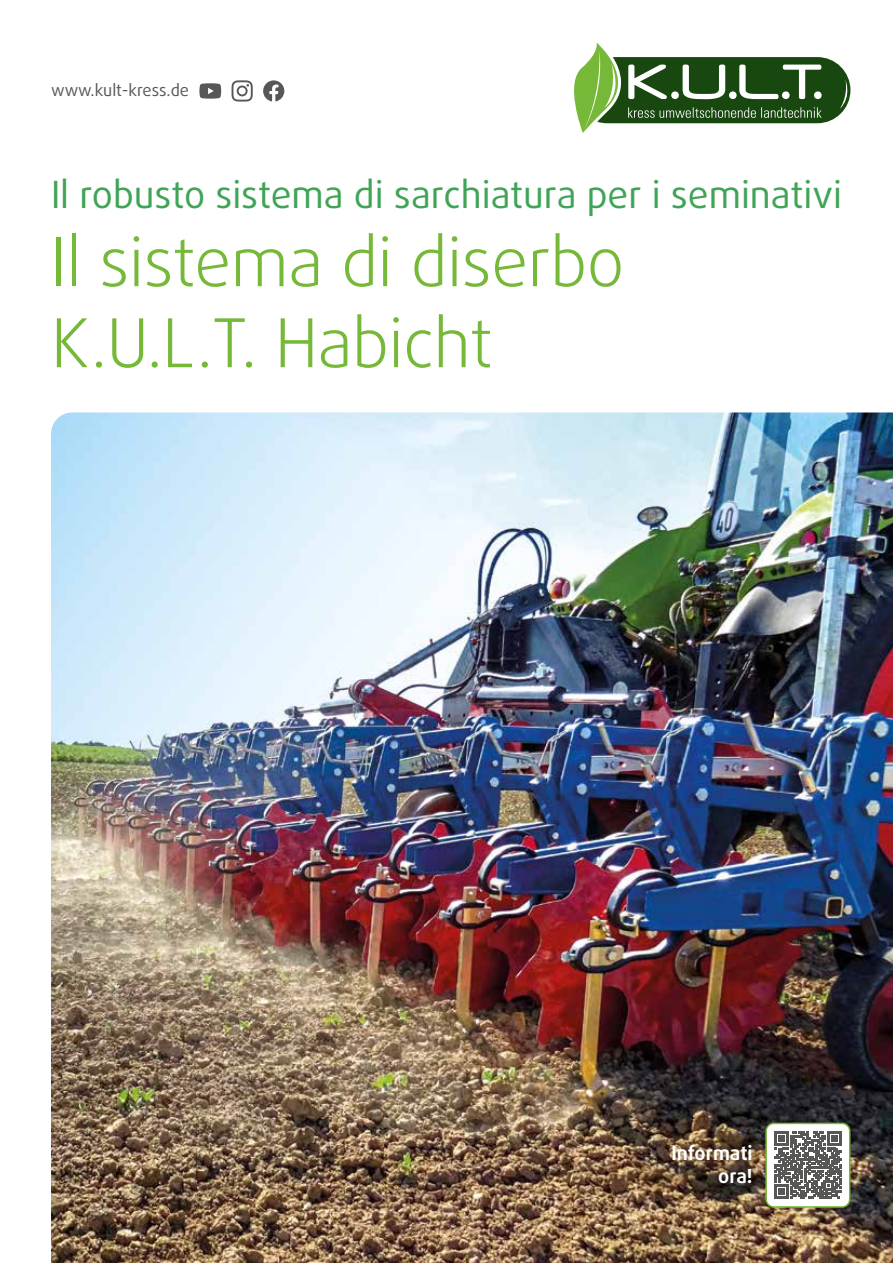
<style>
.page{position:relative;width:893px;height:1263px;background:#fff}
.page>*{position:absolute;margin:0;border:0;box-sizing:border-box;transform-origin:0 0}
.t1{font:300 67.5px/81px "Daxline Pro";letter-spacing:-.01em;color:#76b837}
.t2{font:37.5px "Daxline Pro";color:#40a457}
.t3{font:700 19.5px/23.4px "Daxline Pro";color:#fff;text-align:right}
.t4{font:16.5px "Daxline Pro";color:#575756}
</style>
<div class="page">
<img style="left:51px;top:412px;width:842px;height:851px">
<svg style="left:263px;top:80px;width:21px;height:21px"></svg>
<svg style="left:232px;top:80px;width:21px;height:22px"></svg>
<svg style="left:199px;top:83px;width:22px;height:16px"></svg>
<svg style="left:574px;top:43px;width:277px;height:90px"></svg>
<div style="left:766px;top:1123px;width:84px;height:84px;background:#fff;border-radius:8px"></div>
<svg style="left:774px;top:1132px;width:67px;height:66px"></svg>
<div style="left:765px;top:1123px;width:85px;height:85px;border:2px solid #76b837;border-radius:8px"></div>
<svg style="left:636px;top:1165px;width:123px;height:28px;background:#554230"></svg>
<svg style="left:702px;top:1140px;width:57px;height:28px;background:#5f4730"></svg>
<p class="t4" style="left:51px;top:79px;width:140px">www.kult-kress.de</p>
<p class="t2" style="left:51px;top:169px;width:792px">Il robusto sistema di sarchiatura per i seminativi</p>
<h1 class="t1" style="left:51px;top:222px;width:575px">Il sistema di diserbo<br>K.U.L.T. Habicht</h1>
<p class="t3" style="left:671px;top:1141px;width:83px">Informati ora!</p>
</div>
